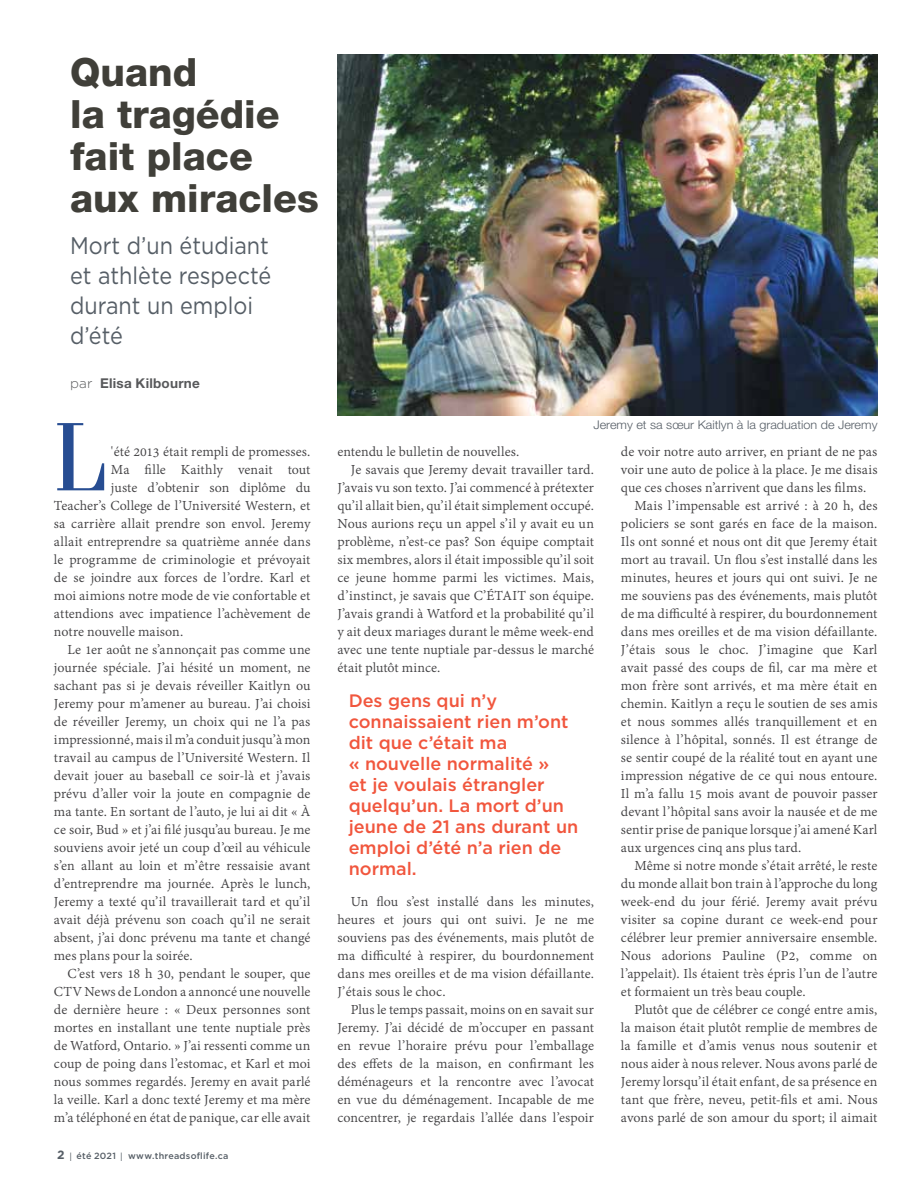
<style>
.page{position:relative;width:918px;height:1188px;background:#fff}
.page>*{position:absolute;margin:0;border:0;box-sizing:border-box;transform-origin:0 0}
.t1{font:800 39px/42px "Helvetica Neue";color:#403f39}
.t2{font:24px/30px "Gotham";color:#565e66;scale:.9 1}
.t3{font:500 18px/21px "Gotham";color:#f1563d}
.t4{font:15px/18px "Adobe Devanagari";letter-spacing:.005em;color:#414042;text-align:justify}
.t5{font:700 13.5px "Helvetica Neue";letter-spacing:.02em;color:#58595b}
.t6{font:300 12px "Helvetica Neue LT Std";color:#565e66;scale:1.05 1}
.t7{font:500 9px "Gotham";letter-spacing:.025em;color:#565e66}
.s1{font-family:"Gotham";font-weight:300}
.s2{font-weight:700;font-size:12px}
.s3{font-weight:300;font-size:12px}
</style>
<div class="page">
<img style="left:338px;top:54px;width:540px;height:361px">
<svg style="left:57px;top:423px;width:47px;height:67px"></svg>
<h1 class="t1" style="left:70px;top:51px;width:250px">Quand<br>la tragédie fait place aux miracles</h1>
<h2 class="t2" style="left:70px;top:230px;width:225px">Mort d’un étudiant et athlète respecté durant un emploi d’été</h2>
<p class="t5" style="left:70px;top:375px;width:131px"><span class="s1">par</span> Elisa Kilbourne</p>
<p class="t4" style="left:111px;top:444px;width:201px">'été 2013 était rempli de promesses.</p>
<p class="t4" style="left:111px;top:462px;width:201px">Ma fille Kaithly venait tout</p>
<p class="t4" style="left:111px;top:480px;width:201px">juste d’obtenir son diplôme du</p>
<p class="t4" style="left:54px;top:498px;width:258px">Teacher’s College de l’Université Western, et</p>
<p class="t4" style="left:54px;top:516px;width:258px">sa carrière allait prendre son envol. Jeremy</p>
<p class="t4" style="left:54px;top:534px;width:258px">allait entreprendre sa quatrième année dans</p>
<p class="t4" style="left:54px;top:552px;width:258px">le programme de criminologie et prévoyait</p>
<p class="t4" style="left:54px;top:570px;width:258px">de se joindre aux forces de l’ordre. Karl et</p>
<p class="t4" style="left:54px;top:588px;width:258px">moi aimions notre mode de vie confortable et</p>
<p class="t4" style="left:54px;top:606px;width:258px">attendions avec impatience l’achèvement de</p>
<p class="t4" style="left:54px;top:624px;width:131px">notre nouvelle maison.</p>
<p class="t4" style="left:67px;top:642px;width:245px">Le 1er août ne s’annonçait pas comme une</p>
<p class="t4" style="left:54px;top:660px;width:258px">journée spéciale. J’ai hésité un moment, ne</p>
<p class="t4" style="left:54px;top:678px;width:258px">sachant pas si je devais réveiller Kaitlyn ou</p>
<p class="t4" style="left:54px;top:696px;width:258px">Jeremy pour m’amener au bureau. J’ai choisi</p>
<p class="t4" style="left:54px;top:714px;width:258px">de réveiller Jeremy, un choix qui ne l’a pas</p>
<p class="t4" style="left:54px;top:732px;width:258px">impressionné, mais il m’a conduit jusqu’à mon</p>
<p class="t4" style="left:54px;top:750px;width:258px">travail au campus de l’Université Western. Il</p>
<p class="t4" style="left:54px;top:768px;width:258px">devait jouer au baseball ce soir-là et j’avais</p>
<p class="t4" style="left:54px;top:786px;width:258px">prévu d’aller voir la joute en compagnie de</p>
<p class="t4" style="left:54px;top:804px;width:258px">ma tante. En sortant de l’auto, je lui ai dit « À</p>
<p class="t4" style="left:54px;top:822px;width:258px">ce soir, Bud » et j’ai filé jusqu’au bureau. Je me</p>
<p class="t4" style="left:54px;top:840px;width:258px">souviens avoir jeté un coup d’œil au véhicule</p>
<p class="t4" style="left:54px;top:858px;width:258px">s’en allant au loin et m’être ressaisie avant</p>
<p class="t4" style="left:54px;top:876px;width:258px">d’entreprendre ma journée. Après le lunch,</p>
<p class="t4" style="left:54px;top:894px;width:258px">Jeremy a texté qu’il travaillerait tard et qu’il</p>
<p class="t4" style="left:54px;top:912px;width:258px">avait déjà prévenu son coach qu’il ne serait</p>
<p class="t4" style="left:54px;top:930px;width:258px">absent, j’ai donc prévenu ma tante et changé</p>
<p class="t4" style="left:54px;top:948px;width:140px">mes plans pour la soirée.</p>
<p class="t4" style="left:67px;top:966px;width:245px">C’est vers 18 h 30, pendant le souper, que</p>
<p class="t4" style="left:54px;top:984px;width:258px">CTV News de London a annoncé une nouvelle</p>
<p class="t4" style="left:54px;top:1002px;width:258px">de dernière heure : « Deux personnes sont</p>
<p class="t4" style="left:54px;top:1020px;width:258px">mortes en installant une tente nuptiale près</p>
<p class="t4" style="left:54px;top:1038px;width:258px">de Watford, Ontario. » J’ai ressenti comme un</p>
<p class="t4" style="left:54px;top:1056px;width:258px">coup de poing dans l’estomac, et Karl et moi</p>
<p class="t4" style="left:54px;top:1074px;width:258px">nous sommes regardés. Jeremy en avait parlé</p>
<p class="t4" style="left:54px;top:1092px;width:258px">la veille. Karl a donc texté Jeremy et ma mère</p>
<p class="t4" style="left:54px;top:1110px;width:258px">m’a téléphoné en état de panique, car elle avait</p>
<p class="t7" style="left:57px;top:1150px;width:173px"><span class="s2">2</span> <span class="s3">I</span> été 2021 <span class="s3">I</span> www.threadsoflife.ca</p>
<p class="t6" style="left:593px;top:418px;width:272px">Jeremy et sa sœur Kaitlyn à la graduation de Jeremy</p>
<p class="t4" style="left:337px;top:444px;width:183px">entendu le bulletin de nouvelles.</p>
<p class="t4" style="left:351px;top:462px;width:245px">Je savais que Jeremy devait travailler tard.</p>
<p class="t4" style="left:337px;top:480px;width:258px">J’avais vu son texto. J’ai commencé à prétexter</p>
<p class="t4" style="left:337px;top:498px;width:258px">qu’il allait bien, qu’il était simplement occupé.</p>
<p class="t4" style="left:337px;top:516px;width:258px">Nous aurions reçu un appel s’il y avait eu un</p>
<p class="t4" style="left:337px;top:534px;width:258px">problème, n’est-ce pas? Son équipe comptait</p>
<p class="t4" style="left:337px;top:552px;width:258px">six membres, alors il était impossible qu’il soit</p>
<p class="t4" style="left:337px;top:570px;width:258px">ce jeune homme parmi les victimes. Mais,</p>
<p class="t4" style="left:337px;top:588px;width:258px">d’instinct, je savais que C’ÉTAIT son équipe.</p>
<p class="t4" style="left:337px;top:606px;width:258px">J’avais grandi à Watford et la probabilité qu’il</p>
<p class="t4" style="left:337px;top:624px;width:258px">y ait deux mariages durant le même week-end</p>
<p class="t4" style="left:337px;top:642px;width:258px">avec une tente nuptiale par-dessus le marché</p>
<p class="t4" style="left:337px;top:660px;width:104px">était plutôt mince.</p>
<p class="t3" style="left:349px;top:690px;width:231px">Des gens qui n’y connaissaient rien m’ont dit que c’était ma<br>« nouvelle normalité »<br>et je voulais étrangler quelqu’un. La mort d’un jeune de 21 ans durant un emploi d’été n’a rien de normal.</p>
<p class="t4" style="left:337px;top:894px;width:258px;text-indent:13px">Un flou s’est installé dans les minutes, heures et jours qui ont suivi. Je ne me souviens pas des événements, mais plutôt de ma difficulté à respirer, du bourdonnement dans mes oreilles et de ma vision défaillante.<br>J’étais sous le choc.</p>
<p class="t4" style="left:337px;top:1002px;width:258px;text-indent:13px">Plus le temps passait, moins on en savait sur Jeremy. J’ai décidé de m’occuper en passant en revue l’horaire prévu pour l’emballage des effets de la maison, en confirmant les déménageurs et la rencontre avec l’avocat en vue du déménagement. Incapable de me concentrer, je regardais l’allée dans l’espoir</p>
<p class="t4" style="left:621px;top:444px;width:258px">de voir notre auto arriver, en priant de ne pas</p>
<p class="t4" style="left:621px;top:462px;width:258px">voir une auto de police à la place. Je me disais</p>
<p class="t4" style="left:621px;top:480px;width:247px">que ces choses n’arrivent que dans les films.</p>
<p class="t4" style="left:634px;top:498px;width:245px">Mais l’impensable est arrivé : à 20 h, des</p>
<p class="t4" style="left:621px;top:516px;width:258px">policiers se sont garés en face de la maison.</p>
<p class="t4" style="left:621px;top:534px;width:258px">Ils ont sonné et nous ont dit que Jeremy était</p>
<p class="t4" style="left:621px;top:552px;width:258px">mort au travail. Un flou s’est installé dans les</p>
<p class="t4" style="left:621px;top:570px;width:258px">minutes, heures et jours qui ont suivi. Je ne</p>
<p class="t4" style="left:621px;top:588px;width:258px">me souviens pas des événements, mais plutôt</p>
<p class="t4" style="left:621px;top:606px;width:258px">de ma difficulté à respirer, du bourdonnement</p>
<p class="t4" style="left:621px;top:624px;width:258px">dans mes oreilles et de ma vision défaillante.</p>
<p class="t4" style="left:621px;top:642px;width:258px">J’étais sous le choc. J’imagine que Karl</p>
<p class="t4" style="left:621px;top:660px;width:258px">avait passé des coups de fil, car ma mère et</p>
<p class="t4" style="left:621px;top:678px;width:258px">mon frère sont arrivés, et ma mère était en</p>
<p class="t4" style="left:621px;top:696px;width:258px">chemin. Kaitlyn a reçu le soutien de ses amis</p>
<p class="t4" style="left:621px;top:714px;width:258px">et nous sommes allés tranquillement et en</p>
<p class="t4" style="left:621px;top:732px;width:258px">silence à l’hôpital, sonnés. Il est étrange de</p>
<p class="t4" style="left:621px;top:750px;width:258px">se sentir coupé de la réalité tout en ayant une</p>
<p class="t4" style="left:621px;top:768px;width:258px">impression négative de ce qui nous entoure.</p>
<p class="t4" style="left:621px;top:786px;width:258px">Il m’a fallu 15 mois avant de pouvoir passer</p>
<p class="t4" style="left:621px;top:804px;width:258px">devant l’hôpital sans avoir la nausée et de me</p>
<p class="t4" style="left:621px;top:822px;width:258px">sentir prise de panique lorsque j’ai amené Karl</p>
<p class="t4" style="left:621px;top:840px;width:182px">aux urgences cinq ans plus tard.</p>
<p class="t4" style="left:634px;top:858px;width:245px">Même si notre monde s’était arrêté, le reste</p>
<p class="t4" style="left:621px;top:876px;width:258px">du monde allait bon train à l’approche du long</p>
<p class="t4" style="left:621px;top:894px;width:258px">week-end du jour férié. Jeremy avait prévu</p>
<p class="t4" style="left:621px;top:912px;width:258px">visiter sa copine durant ce week-end pour</p>
<p class="t4" style="left:621px;top:930px;width:258px">célébrer leur premier anniversaire ensemble.</p>
<p class="t4" style="left:621px;top:948px;width:258px">Nous adorions Pauline (P2, comme on</p>
<p class="t4" style="left:621px;top:966px;width:258px">l’appelait). Ils étaient très épris l’un de l’autre</p>
<p class="t4" style="left:621px;top:984px;width:186px">et formaient un très beau couple.</p>
<p class="t4" style="left:634px;top:1002px;width:245px">Plutôt que de célébrer ce congé entre amis,</p>
<p class="t4" style="left:621px;top:1020px;width:258px">la maison était plutôt remplie de membres de</p>
<p class="t4" style="left:621px;top:1038px;width:258px">la famille et d’amis venus nous soutenir et</p>
<p class="t4" style="left:621px;top:1056px;width:258px">nous aider à nous relever. Nous avons parlé de</p>
<p class="t4" style="left:621px;top:1074px;width:258px">Jeremy lorsqu’il était enfant, de sa présence en</p>
<p class="t4" style="left:621px;top:1092px;width:258px">tant que frère, neveu, petit-fils et ami. Nous</p>
<p class="t4" style="left:621px;top:1110px;width:258px">avons parlé de son amour du sport; il aimait</p>
</div>
